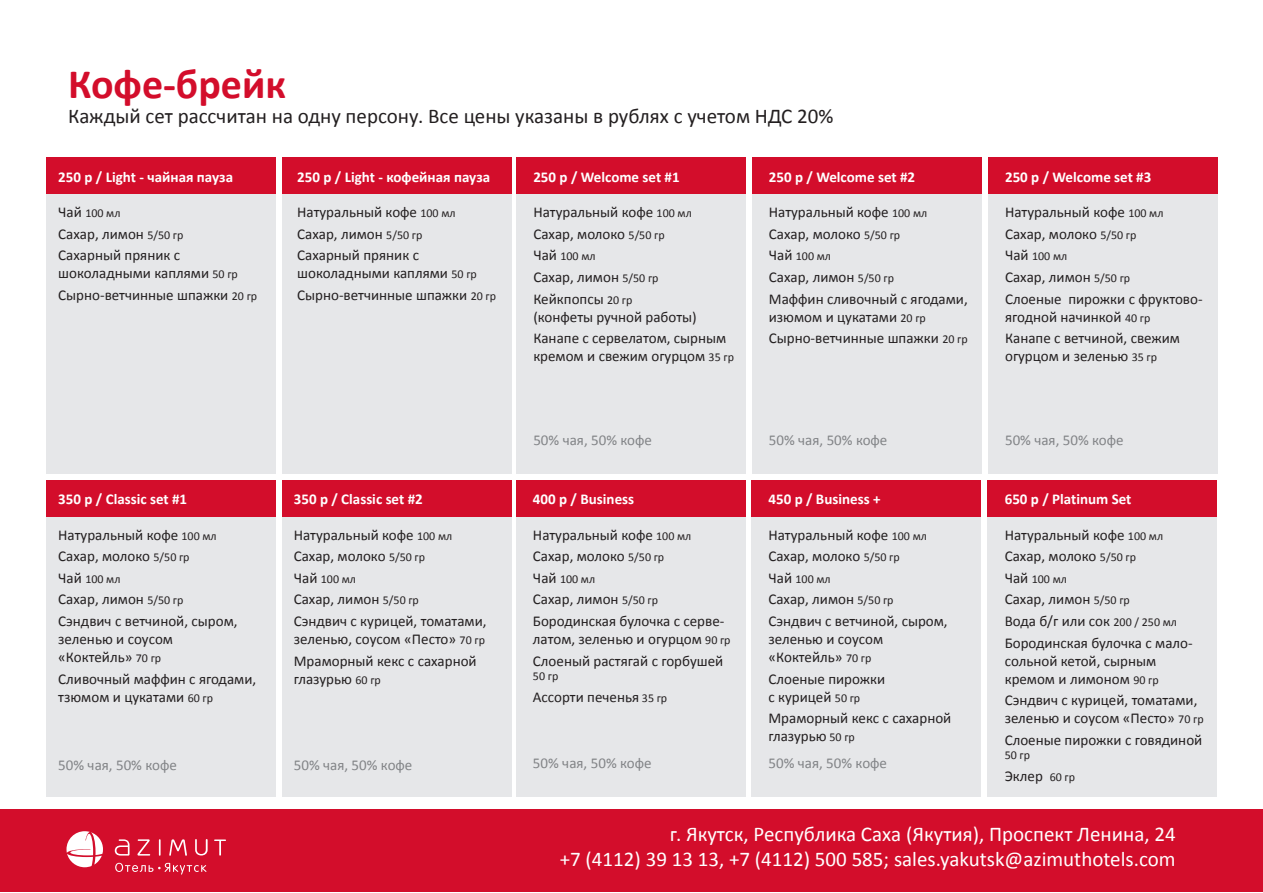
<style>
.page{position:relative;width:1263px;height:893px;background:#fff}
.page>*{position:absolute;margin:0;border:0;box-sizing:border-box;transform-origin:0 0}
.t1{font:700 42px "Calibri";color:#d30d2b}
.t2{font:21px/25.2px "Calibri";color:#fff;text-align:right}
.t3{font:21px "Calibri";color:#231f20}
.t4{font:15px/21.6px "Calibri";color:#231f20}
.t5{font:700 15px "Calibri";color:#fff}
.t6{font:15px "Calibri";color:#828487}
.t7{font:12px "Calibri";color:#231f20}
.s1{font-size:15px}
.s2{font-size:12px}
</style>
<div class="page">
<div style="left:0;top:809px;width:1263px;height:83px;background:#d30d2b"></div>
<svg style="left:169px;top:839px;width:18px;height:17px"></svg>
<svg style="left:137px;top:839px;width:13px;height:17px"></svg>
<svg style="left:159px;top:839px;width:2px;height:17px"></svg>
<svg style="left:195px;top:839px;width:13px;height:16px"></svg>
<svg style="left:214px;top:839px;width:12px;height:17px"></svg>
<svg style="left:115px;top:839px;width:15px;height:16px"></svg>
<svg style="left:66px;top:831px;width:37px;height:36px"></svg>
<svg style="left:115px;top:863px;width:91px;height:12px"></svg>
<div style="left:988px;top:158px;width:229px;height:316px;background:#e6e7e9"></div>
<div style="left:988px;top:158px;width:229px;height:36px;background:#d30d2b"></div>
<div style="left:752px;top:158px;width:229px;height:316px;background:#e6e7e9"></div>
<div style="left:752px;top:158px;width:229px;height:36px;background:#d30d2b"></div>
<div style="left:516px;top:158px;width:230px;height:316px;background:#e6e7e9"></div>
<div style="left:516px;top:158px;width:230px;height:36px;background:#d30d2b"></div>
<div style="left:282px;top:158px;width:229px;height:316px;background:#e6e7e9"></div>
<div style="left:282px;top:158px;width:229px;height:36px;background:#d30d2b"></div>
<div style="left:46px;top:158px;width:230px;height:316px;background:#e6e7e9"></div>
<div style="left:46px;top:158px;width:230px;height:36px;background:#d30d2b"></div>
<div style="left:46px;top:480px;width:230px;height:316px;background:#e6e7e9"></div>
<div style="left:46px;top:480px;width:230px;height:36px;background:#d30d2b"></div>
<div style="left:282px;top:480px;width:229px;height:316px;background:#e6e7e9"></div>
<div style="left:282px;top:480px;width:229px;height:36px;background:#d30d2b"></div>
<div style="left:987px;top:480px;width:230px;height:316px;background:#e6e7e9"></div>
<div style="left:987px;top:480px;width:230px;height:36px;background:#d30d2b"></div>
<div style="left:751px;top:480px;width:230px;height:316px;background:#e6e7e9"></div>
<div style="left:751px;top:480px;width:230px;height:36px;background:#d30d2b"></div>
<div style="left:516px;top:480px;width:229px;height:316px;background:#e6e7e9"></div>
<div style="left:516px;top:480px;width:229px;height:36px;background:#d30d2b"></div>
<h1 class="t1" style="left:68px;top:58px;width:220px">Кофе-брейк</h1>
<h2 class="t3" style="left:68px;top:103px;width:767px">Каждый сет рассчитан на одну персону. Все цены указаны в рублях с учетом НДС 20%</h2>
<p class="t5" style="left:58px;top:168px;width:176px">250 р / Light - чайная пауза</p>
<p class="t7" style="left:58px;top:206px;width:64px"><span class="s1">Чай</span> 100 мл</p>
<p class="t4" style="left:58px;top:222px;width:127px">Сахар, лимон <span class="s2">5/50 гр<br></span>Сахарный пряник с</p>
<p class="t4" style="left:58px;top:262px;width:200px">шоколадными каплями <span class="s2">50 гр<br></span>Сырно-ветчинные шпажки <span class="s2">20 гр</span></p>
<p class="t5" style="left:297px;top:168px;width:194px">250 р / Light - кофейная пауза</p>
<p class="t4" style="left:297px;top:201px;width:160px">Натуральный кофе <span class="s2">100 мл<br></span>Сахар, лимон <span class="s2">5/50 гр<br></span>Сахарный пряник с</p>
<p class="t4" style="left:297px;top:262px;width:200px">шоколадными каплями <span class="s2">50 гр<br></span>Сырно-ветчинные шпажки <span class="s2">20 гр</span></p>
<p class="t5" style="left:533px;top:168px;width:148px">250 p / Welcome set #1</p>
<p class="t4" style="left:533px;top:201px;width:160px">Натуральный кофе <span class="s2">100 мл<br></span>Сахар, молоко <span class="s2">5/50 гр</span></p>
<p class="t7" style="left:533px;top:249px;width:64px"><span class="s1">Чай</span> 100 мл</p>
<p class="t4" style="left:533px;top:265px;width:127px">Сахар, лимон <span class="s2">5/50 гр<br></span>Кейкпопсы <span class="s2">20 гр</span></p>
<p class="t4" style="left:533px;top:305px;width:194px">(конфеты ручной работы)<br>Канапе с сервелатом, сырным</p>
<p class="t4" style="left:533px;top:345px;width:202px">кремом и свежим огурцом <span class="s2">35 гр</span></p>
<p class="t5" style="left:769px;top:168px;width:148px">250 p / Welcome set #2</p>
<p class="t4" style="left:769px;top:201px;width:160px">Натуральный кофе <span class="s2">100 мл<br></span>Сахар, молоко <span class="s2">5/50 гр</span></p>
<p class="t7" style="left:769px;top:249px;width:64px"><span class="s1">Чай</span> 100 мл</p>
<p class="t4" style="left:769px;top:265px;width:200px">Сахар, лимон <span class="s2">5/50 гр<br></span>Маффин сливочный с ягодами,</p>
<p class="t4" style="left:769px;top:305px;width:200px">изюмом и цукатами <span class="s2">20 гр<br></span>Сырно-ветчинные шпажки <span class="s2">20 гр</span></p>
<p class="t5" style="left:1005px;top:168px;width:148px">250 p / Welcome set #3</p>
<p class="t4" style="left:1005px;top:201px;width:160px">Натуральный кофе <span class="s2">100 мл<br></span>Сахар, молоко <span class="s2">5/50 гр</span></p>
<p class="t7" style="left:1005px;top:249px;width:64px"><span class="s1">Чай</span> 100 мл</p>
<p class="t4" style="left:1005px;top:265px;width:199px">Сахар, лимон <span class="s2">5/50 гр<br></span>Слоеные пирожки с фруктово-</p>
<p class="t4" style="left:1005px;top:305px;width:176px">ягодной начинкой <span class="s2">40 гр<br></span>Канапе с ветчиной, свежим</p>
<p class="t4" style="left:1005px;top:345px;width:153px">огурцом и зеленью <span class="s2">35 гр</span></p>
<p class="t6" style="left:533px;top:431px;width:120px">50% чая, 50% кофе</p>
<p class="t6" style="left:769px;top:431px;width:120px">50% чая, 50% кофе</p>
<p class="t6" style="left:1005px;top:431px;width:120px">50% чая, 50% кофе</p>
<p class="t5" style="left:58px;top:490px;width:130px">350 р / Classic set #1</p>
<p class="t5" style="left:294px;top:490px;width:130px">350 р / Classic set #2</p>
<p class="t5" style="left:533px;top:490px;width:103px">400 p / Business</p>
<p class="t5" style="left:768px;top:490px;width:114px">450 p / Business +</p>
<p class="t5" style="left:1005px;top:490px;width:128px">650 p / Platinum Set</p>
<p class="t4" style="left:58px;top:523px;width:160px">Натуральный кофе <span class="s2">100 мл<br></span>Сахар, молоко <span class="s2">5/50 гр</span></p>
<p class="t7" style="left:58px;top:571px;width:64px"><span class="s1">Чай</span> 100 мл</p>
<p class="t4" style="left:58px;top:588px;width:181px">Сахар, лимон <span class="s2">5/50 гр<br></span>Сэндвич с ветчиной, сыром,</p>
<p class="t4" style="left:58px;top:629px;width:116px;line-height:18px">зеленью и соусом «Коктейль» <span class="s2">70 гр</span></p>
<p class="t4" style="left:58px;top:669px;width:199px;line-height:18px">Сливочный маффин с ягодами, тзюмом и цукатами <span class="s2">60 гр</span></p>
<p class="t6" style="left:58px;top:756px;width:120px">50% чая, 50% кофе</p>
<p class="t4" style="left:294px;top:523px;width:160px">Натуральный кофе <span class="s2">100 мл<br></span>Сахар, молоко <span class="s2">5/50 гр</span></p>
<p class="t7" style="left:294px;top:571px;width:64px"><span class="s1">Чай</span> 100 мл</p>
<p class="t4" style="left:294px;top:588px;width:194px">Сахар, лимон <span class="s2">5/50 гр<br></span>Сэндвич с курицей, томатами,</p>
<p class="t4" style="left:294px;top:627px;width:193px">зеленью, соусом «Песто» <span class="s2">70 гр<br></span>Мраморный кекс с сахарной</p>
<p class="t4" style="left:294px;top:667px;width:88px">глазурью <span class="s2">60 гр</span></p>
<p class="t6" style="left:294px;top:756px;width:120px">50% чая, 50% кофе</p>
<p class="t4" style="left:533px;top:523px;width:160px">Натуральный кофе <span class="s2">100 мл<br></span>Сахар, молоко <span class="s2">5/50 гр</span></p>
<p class="t7" style="left:533px;top:571px;width:64px"><span class="s1">Чай</span> 100 мл</p>
<p class="t4" style="left:533px;top:588px;width:193px">Сахар, лимон <span class="s2">5/50 гр<br></span>Бородинская булочка с серве-</p>
<p class="t4" style="left:533px;top:627px;width:199px">латом, зеленью и огурцом <span class="s2">90 гр<br></span>Слоеный растягай с горбушей</p>
<p class="t7" style="left:533px;top:668px;width:27px">50 гр</p>
<p class="t4" style="left:533px;top:685px;width:136px">Ассорти печенья <span class="s2">35 гр</span></p>
<p class="t4" style="left:768px;top:523px;width:160px">Натуральный кофе <span class="s2">100 мл<br></span>Сахар, молоко <span class="s2">5/50 гр</span></p>
<p class="t7" style="left:768px;top:571px;width:64px"><span class="s1">Чай</span> 100 мл</p>
<p class="t4" style="left:768px;top:588px;width:181px">Сахар, лимон <span class="s2">5/50 гр<br></span>Сэндвич с ветчиной, сыром,</p>
<p class="t4" style="left:768px;top:629px;width:116px;line-height:18px">зеленью и соусом «Коктейль» <span class="s2">70 гр</span></p>
<p class="t4" style="left:768px;top:669px;width:118px;line-height:18px">Слоеные пирожки с курицей <span class="s2">50 гр</span></p>
<p class="t4" style="left:768px;top:708px;width:184px;line-height:18px">Мраморный кекс с сахарной глазурью <span class="s2">50 гр</span></p>
<p class="t6" style="left:533px;top:753px;width:120px">50% чая, 50% кофе</p>
<p class="t6" style="left:768px;top:753px;width:120px">50% чая, 50% кофе</p>
<p class="t4" style="left:1005px;top:523px;width:160px">Натуральный кофе <span class="s2">100 мл<br></span>Сахар, молоко <span class="s2">5/50 гр</span></p>
<p class="t7" style="left:1005px;top:571px;width:64px"><span class="s1">Чай</span> 100 мл</p>
<p class="t4" style="left:1005px;top:588px;width:189px">Сахар, лимон <span class="s2">5/50 гр<br></span>Вода б/г или сок <span class="s2">200 / 250 мл<br></span>Бородинская булочка с мало-</p>
<p class="t4" style="left:1005px;top:651px;width:155px;line-height:18px">сольной кетой, сырным кремом и лимоном <span class="s2">90 гр</span></p>
<p class="t4" style="left:1005px;top:690px;width:200px;line-height:18px">Сэндвич с курицей, томатами, зеленью и соусом «Песто» <span class="s2">70 гр</span></p>
<p class="t4" style="left:1005px;top:728px;width:199px">Слоеные пирожки с говядиной</p>
<p class="t7" style="left:1005px;top:748px;width:27px">50 гр</p>
<p class="t4" style="left:1005px;top:764px;width:72px">Эклер <span class="s2">60 гр</span></p>
<h2 class="t2" style="left:560px;top:821px;width:617px">г. Якутск, Республика Саха (Якутия), Проспект Ленина, 24<br>+7 (4112) 39 13 13, +7 (4112) 500 585; sales.yakutsk@azimuthotels.com</h2>
</div>
